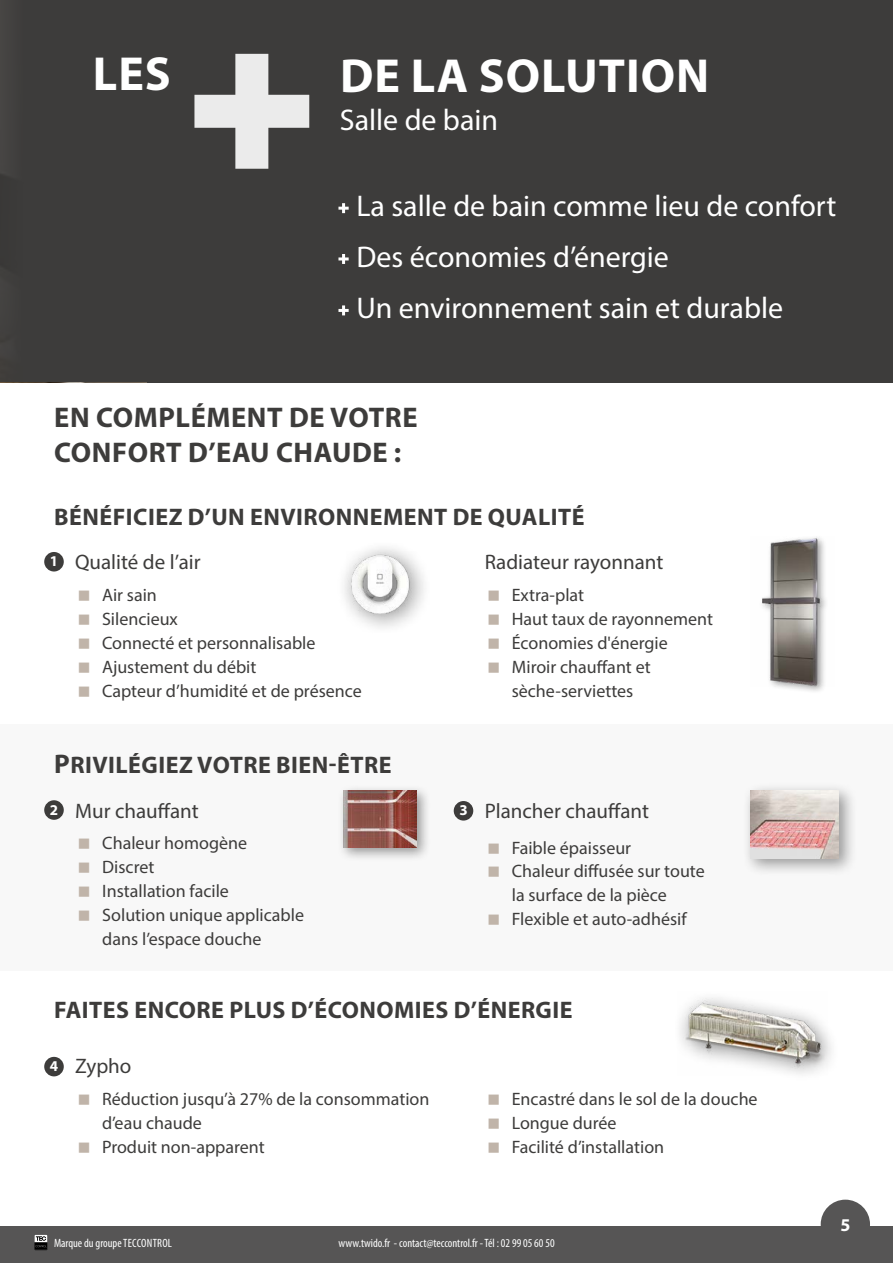
<style>
.page{position:relative;width:893px;height:1263px;background:#fff}
.page>*{position:absolute;margin:0;border:0;box-sizing:border-box;transform-origin:0 0}
.t1{font:700 48px "Myriad Pro";letter-spacing:.02em;color:#fff}
.t2{font:30px/51px "Myriad Pro";color:#fff}
.t3{font:700 28.5px/34.2px "Myriad Pro";letter-spacing:.02em;color:#3d3c3b}
.t4{font:700 24px "Myriad Pro";letter-spacing:.02em;color:#3d3c3b}
.t5{font:21px "Myriad Pro";color:#3d3c3b}
.t6{font:18px/24px "Myriad Pro";color:#3d3c3b}
.t7{font:700 18px "Myriad Pro";color:#fff}
.t8{font:700 15px "Myriad Pro";color:#fff}
.t9{font:condensed 12px "Myriad Pro";color:#fff}
.s1{font-size:27px}
</style>
<div class="page">
<div style="left:0;top:724px;width:893px;height:247px;background:#f8f8f8"></div>
<div style="left:44px;top:1057px;width:20px;height:19px;background:#3d3c3b;border-radius:50%"></div>
<div style="left:44px;top:800px;width:20px;height:20px;background:#3d3c3b;border-radius:50%"></div>
<img style="left:680px;top:997px;width:147px;height:77px">
<div style="left:336px;top:539px;width:96px;height:96px;background:#000;opacity:.5"></div>
<img style="left:347px;top:552px;width:70px;height:64px">
<div style="left:147px;top:0;width:746px;height:383px;background:#3d3c3b"></div>
<div style="left:0;top:0;width:770px;height:382px;background:#3d3c3b"></div>
<div style="left:44px;top:552px;width:20px;height:19px;background:#3d3c3b;border-radius:50%"></div>
<div style="left:454px;top:801px;width:19px;height:19px;background:#3d3c3b;border-radius:50%"></div>
<div style="left:337px;top:784px;width:94px;height:78px;background:#000;opacity:.4"></div>
<img style="left:344px;top:791px;width:73px;height:57px">
<div style="left:742px;top:782px;width:116px;height:95px;background:#000;opacity:.4"></div>
<img style="left:750px;top:791px;width:89px;height:67px">
<div style="left:0;top:1226px;width:893px;height:37px;background:#565555"></div>
<div style="left:821px;top:1200px;width:49px;height:49px;background:#565555;border-radius:50%"></div>
<svg style="left:338px;top:203px;width:11px;height:10px"></svg>
<svg style="left:338px;top:254px;width:11px;height:10px"></svg>
<svg style="left:338px;top:305px;width:11px;height:10px"></svg>
<svg style="left:34px;top:1234px;width:14px;height:16px"></svg>
<div style="left:758px;top:535px;width:72px;height:160px;background:#000;opacity:.4"></div>
<img style="left:758px;top:537px;width:72px;height:150px">
<div style="left:194px;top:95px;width:115px;height:33px;background:#ebebeb"></div>
<div style="left:235px;top:54px;width:33px;height:115px;background:#ebebeb"></div>
<h1 class="t1" style="left:93px;top:42px;width:80px">LES</h1>
<h1 class="t1" style="left:340px;top:45px;width:370px">DE LA SOLUTION</h1>
<h2 class="t2" style="left:340px;top:94px;width:160px">Salle de bain</h2>
<h2 class="t2" style="left:356px;top:180px;width:481px">La salle de bain comme lieu de confort<br>Des économies d’énergie<br>Un environnement sain et durable</h2>
<h3 class="t3" style="left:54px;top:400px;width:365px">EN COMPLÉMENT DE VOTRE<br>CONFORT D’EAU CHAUDE :</h3>
<h3 class="t4" style="left:54px;top:501px;width:532px">BÉNÉFICIEZ D’UN ENVIRONNEMENT DE QUALITÉ</h3>
<p class="t8" style="left:50px;top:551px;width:10px">1</p>
<p class="t5" style="left:75px;top:549px;width:127px">Qualité de l’air</p>
<p class="t6" style="left:102px;top:582px;width:261px">Air sain<br>Silencieux<br>Connecté et personnalisable<br>Ajustement du débit<br>Capteur d’humidité et de présence</p>
<p class="t5" style="left:485px;top:549px;width:180px">Radiateur rayonnant</p>
<p class="t6" style="left:512px;top:582px;width:203px">Extra-plat<br>Haut taux de rayonnement<br>Économies d'énergie<br>Miroir chauffant et sèche-serviettes</p>
<h3 class="t4" style="left:54px;top:750px;width:339px"><span class="s1">P</span>RIVILÉGIEZ VOTRE BIEN-ÊTRE</h3>
<p class="t8" style="left:50px;top:800px;width:10px">2</p>
<p class="t5" style="left:75px;top:797px;width:125px">Mur chauffant</p>
<p class="t8" style="left:459px;top:800px;width:10px">3</p>
<p class="t5" style="left:485px;top:797px;width:166px">Plancher chauffant</p>
<p class="t6" style="left:102px;top:831px;width:203px">Chaleur homogène<br>Discret<br>Installation facile<br>Solution unique applicable dans l’espace douche</p>
<p class="t6" style="left:512px;top:835px;width:195px">Faible épaisseur<br>Chaleur diffusée sur toute la surface de la pièce<br>Flexible et auto-adhésif</p>
<h3 class="t4" style="left:54px;top:994px;width:520px">FAITES ENCORE PLUS D’ÉCONOMIES D’ÉNERGIE</h3>
<p class="t8" style="left:50px;top:1056px;width:10px">4</p>
<p class="t5" style="left:75px;top:1053px;width:58px">Zypho</p>
<p class="t6" style="left:102px;top:1087px;width:329px">Réduction jusqu’à 27% de la consommation d’eau chaude<br>Produit non-apparent</p>
<p class="t6" style="left:512px;top:1087px;width:247px">Encastré dans le sol de la douche<br>Longue durée<br>Facilité d’installation</p>
<p class="t9" style="left:54px;top:1236px;width:120px">Marque du groupeTECCONTROL</p>
<p class="t9" style="left:338px;top:1236px;width:218px">www.twido.fr - contact@teccontrol.fr - Tél : 02 99 05 60 50</p>
<p class="t7" style="left:840px;top:1213px;width:11px">5</p>
</div>
